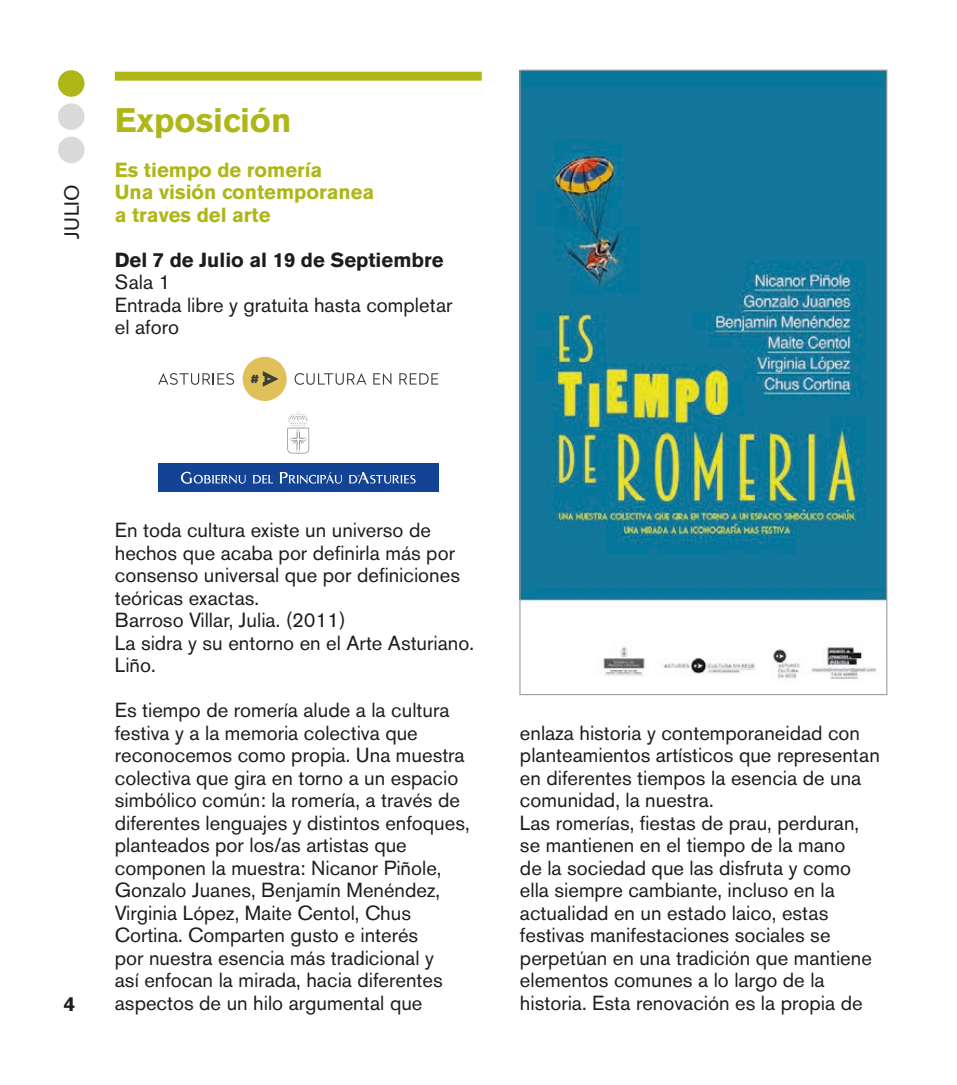
<style>
.page{position:relative;width:957px;height:1085px;background:#fff}
.page>*{position:absolute;margin:0;border:0;box-sizing:border-box;transform-origin:0 0}
.t1{font:700 33.75px "Akzidenz Grotesk BE";color:#aeb618}
.t2{font:20.25px/22.5px "Akzidenz Grotesk BE";color:#1d1d1b}
.t3{font:700 20.25px/22.5px "Akzidenz Grotesk BE";color:#aeb618}
.t4{font:700 20.25px "Akzidenz Grotesk BE";color:#1d1d1b}
</style>
<div class="page">
<div style="left:58px;top:136px;width:27px;height:27px;background:#dadada;border-radius:50%"></div>
<div style="left:58px;top:103px;width:27px;height:27px;background:#dadada;border-radius:50%"></div>
<div style="left:58px;top:70px;width:27px;height:27px;background:#aeb618;border-radius:50%"></div>
<div style="left:115px;top:72px;width:367px;height:9px;background:#aeb618"></div>
<div style="left:158px;top:463px;width:280px;height:29px;background:#134395"></div>
<svg style="left:253px;top:475px;width:20px;height:8px"></svg>
<svg style="left:181px;top:471px;width:65px;height:13px"></svg>
<svg style="left:280px;top:472px;width:62px;height:12px"></svg>
<svg style="left:349px;top:472px;width:66px;height:11px"></svg>
<svg style="left:287px;top:412px;width:22px;height:42px"></svg>
<div style="left:243px;top:357px;width:44px;height:44px;background:#e0c059;border-radius:50%"></div>
<svg style="left:251px;top:371px;width:27px;height:15px"></svg>
<svg style="left:158px;top:373px;width:76px;height:12px"></svg>
<svg style="left:294px;top:373px;width:72px;height:12px"></svg>
<svg style="left:373px;top:373px;width:18px;height:12px"></svg>
<svg style="left:399px;top:373px;width:39px;height:11px"></svg>
<img style="left:521px;top:72px;width:364px;height:607px">
<p class="t2" style="left:61px;top:239px;width:57px;rotate:-90deg">JULIO</p>
<h1 class="t1" style="left:115px;top:100px;width:178px">Exposición</h1>
<p class="t3" style="left:115px;top:159px;width:261px">Es tiempo de romería<br>Una visión contemporanea a traves del arte</p>
<p class="t4" style="left:115px;top:248px;width:330px">Del 7 de Julio al 19 de Septiembre</p>
<p class="t2" style="left:115px;top:271px;width:339px">Sala 1<br>Entrada libre y gratuita hasta completar el aforo</p>
<p class="t4" style="left:64px;top:991px;width:13px">4</p>
<p class="t2" style="left:115px;top:518px;width:361px">En toda cultura existe un universo de hechos que acaba por definirla más por consenso universal que por definiciones teóricas exactas.<br>Barroso Villar, Julia. (2011)<br>La sidra y su entorno en el Arte Asturiano.<br>Liño.</p>
<p class="t2" style="left:115px;top:698px;width:356px">Es tiempo de romería alude a la cultura festiva y a la memoria colectiva que reconocemos como propia. Una muestra colectiva que gira en torno a un espacio simbólico común: la romería, a través de diferentes lenguajes y distintos enfoques, planteados por los/as artistas que componen la muestra: Nicanor Piñole, Gonzalo Juanes, Benjamín Menéndez, Virginia López, Maite Centol, Chus Cortina. Comparten gusto e interés<br>por nuestra esencia más tradicional y<br>así enfocan la mirada, hacia diferentes aspectos de un hilo argumental que</p>
<p class="t2" style="left:520px;top:721px;width:361px">enlaza historia y contemporaneidad con planteamientos artísticos que representan en diferentes tiempos la esencia de una comunidad, la nuestra.<br>Las romerías, fiestas de prau, perduran, se mantienen en el tiempo de la mano<br>de la sociedad que las disfruta y como ella siempre cambiante, incluso en la actualidad en un estado laico, estas festivas manifestaciones sociales se perpetúan en una tradición que mantiene elementos comunes a lo largo de la historia. Esta renovación es la propia de</p>
</div>
